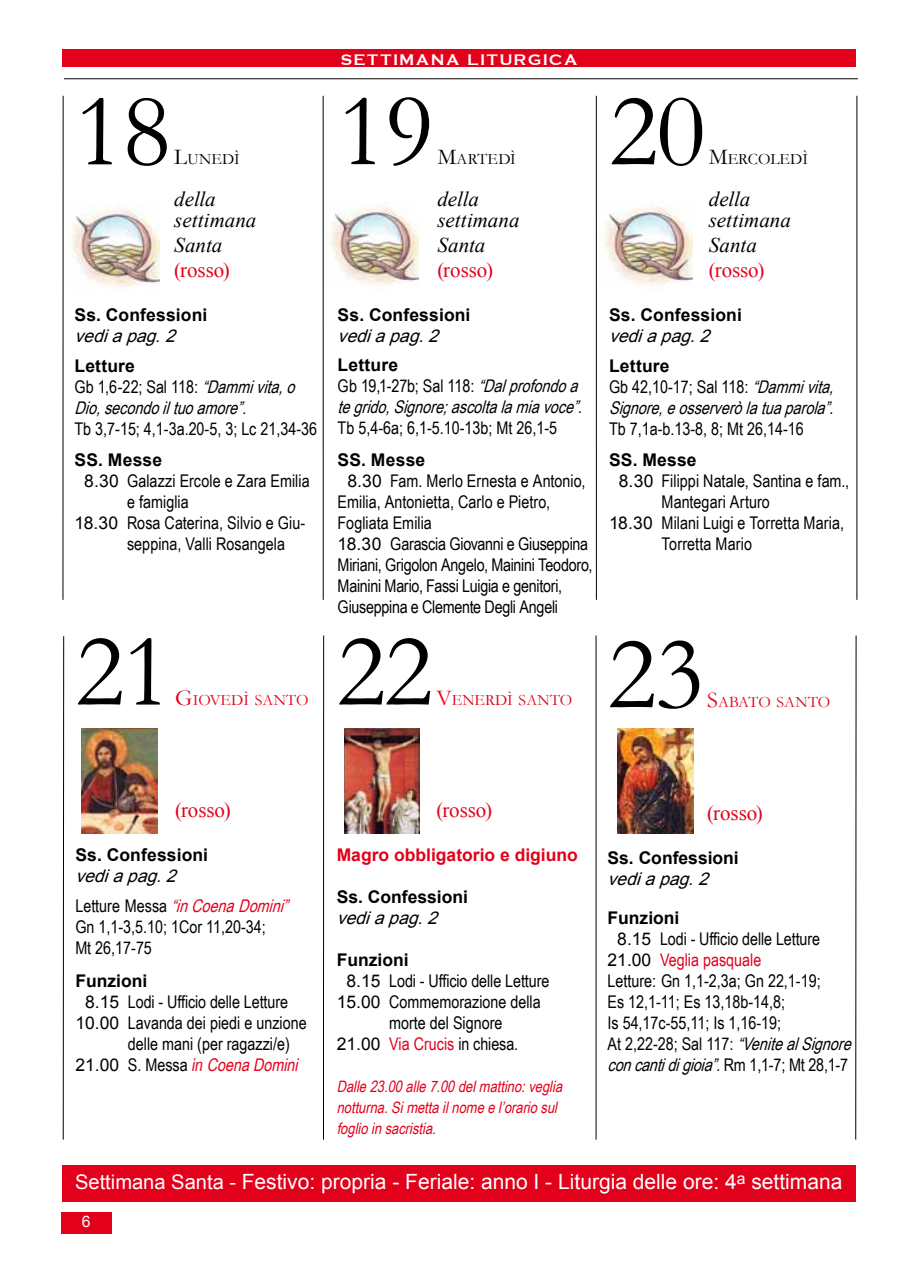
<style>
.page{position:relative;width:918px;height:1275px;background:#fff}
.page>*{position:absolute;margin:0;border:0;box-sizing:border-box;transform-origin:0 0}
.t1{font:105px "Garamond";letter-spacing:-.02em;color:#000}
.t2{font:21px "Arial";color:#fff}
.t3{font:italic 21px/21px "Times New Roman";color:#000}
.t4{font:21px "Times New Roman";letter-spacing:-.005em;color:#e2001a}
.t5{font:17.5px/21px "Arial Narrow";color:#000}
.t6{font:italic 17.5px/21px "Arial Narrow";color:#000}
.t7{font:700 17.5px "Arial";color:#000}
.t8{font:italic 17.5px "Arial";color:#000}
.t9{font:italic 17.5px "Arial Narrow";color:#e2001a}
.t10{font:700 17.5px "Arial";color:#e2001a}
.t11{font:17.5px "Arial Narrow";letter-spacing:-.005em;color:#e2001a}
.t12{font:15.92px "Garamond";color:#e2001a}
.t13{font:15.92px "Garamond";color:#000}
.t14{font:italic 15.75px/21px "Arial Narrow";color:#e2001a}
.t15{font:700 15.75px "Copperplate";letter-spacing:.1em;color:#fff}
.t16{font:15.75px "Arial";color:#fff}
.s1{font-size:22.75px}
.s2{font-style:normal}
.s3{font-family:"Arial"}
.s4{font-style:italic;color:#e2001a}
.s5{font-family:"Arial";color:#fff}
.s6{font-family:"Arial";font-style:normal;color:#000}
.s7{font-style:normal;color:#000}
.s8{font-style:inherit}
.s9{font-family:"Arial";color:#000}
.s10{color:#000}
.s11{color:#e2001a}
.s12{font-style:italic}
.s13{font-size:20.12px}
</style>
<div class="page">
<div style="left:61px;top:1212px;width:50px;height:21px;background:#e2001a"></div>
<hr style="left:64px;top:78px;width:794px;height:1px;background:#000">
<hr style="left:63px;top:96px;width:1px;height:504px;background:#000">
<hr style="left:856px;top:96px;width:1px;height:504px;background:#000">
<hr style="left:596px;top:96px;width:1px;height:504px;background:#000">
<hr style="left:855px;top:636px;width:1px;height:504px;background:#000">
<hr style="left:596px;top:636px;width:1px;height:504px;background:#000">
<hr style="left:323px;top:636px;width:1px;height:504px;background:#000">
<hr style="left:323px;top:96px;width:1px;height:504px;background:#000">
<hr style="left:63px;top:636px;width:1px;height:504px;background:#000">
<div style="left:62px;top:50px;width:794px;height:17px;background:#e2001a"></div>
<div style="left:62px;top:1165px;width:793px;height:36px;background:#e2001a"></div>
<img style="left:345px;top:728px;width:74px;height:105px">
<img style="left:330px;top:206px;width:89px;height:79px">
<img style="left:71px;top:208px;width:89px;height:79px">
<img style="left:604px;top:206px;width:89px;height:79px">
<img style="left:82px;top:728px;width:75px;height:106px">
<img style="left:618px;top:728px;width:75px;height:106px">
<h1 class="t1" style="left:75px;top:61px;width:98px">18</h1>
<p class="t13" style="left:174px;top:149px;width:67px"><span class="s1">L</span>UNEDÌ</p>
<p class="t3" style="left:174px;top:188px;width:84px">della settimana</p>
<p class="t3" style="left:174px;top:234px;width:50px">Santa</p>
<p class="t4" style="left:174px;top:256px;width:57px">(rosso)</p>
<p class="t7" style="left:75px;top:303px;width:134px">Ss. Confessioni</p>
<p class="t8" style="left:75px;top:324px;width:109px">vediapag.2</p>
<p class="t7" style="left:75px;top:354px;width:62px">Letture</p>
<p class="t6" style="left:75px;top:375px;width:228px"><span class="s2">Gb 1,6-22; Sal 118:</span> “Dammivita,o<br>Dio,secondoiltuoamore”.</p>
<p class="t5" style="left:75px;top:417px;width:244px">Tb 3,7-15; 4,1-3a.20-5, 3; Lc 21,34-36</p>
<p class="t7" style="left:75px;top:448px;width:89px">SS. M esse</p>
<p class="t5" style="left:84px;top:470px;width:227px"><span class="s3">8.30</span> Galazzi Ercole e Zara Emilia</p>
<p class="t5" style="left:127px;top:491px;width:63px">e famiglia</p>
<p class="t5" style="left:75px;top:512px;width:232px"><span class="s3">18.30</span> Rosa Caterina, Silvio e Giu-</p>
<p class="t5" style="left:127px;top:533px;width:159px">seppina, Valli Rosangela</p>
<h1 class="t1" style="left:75px;top:601px;width:98px">21</h1>
<p class="t12" style="left:175px;top:689px;width:135px"><span class="s1">G</span>IOVEDÌ SANTO</p>
<p class="t15" style="left:341px;top:51px;width:239px">SETTIMANA LITURGICA</p>
<h1 class="t1" style="left:338px;top:61px;width:98px">19</h1>
<p class="t13" style="left:437px;top:149px;width:80px"><span class="s1">M</span>ARTEDÌ</p>
<p class="t3" style="left:437px;top:188px;width:84px">della settimana</p>
<p class="t3" style="left:437px;top:234px;width:50px">Santa</p>
<p class="t4" style="left:437px;top:256px;width:57px">(rosso)</p>
<p class="t7" style="left:338px;top:303px;width:134px">Ss. Confessioni</p>
<p class="t8" style="left:338px;top:324px;width:109px">vediapag.2</p>
<p class="t7" style="left:338px;top:354px;width:62px">Letture</p>
<p class="t6" style="left:338px;top:375px;width:252px"><span class="s2">Gb 19,1-27b; Sal 118:</span> “Dalprofondoa tegrido,Signore;ascoltalamiavoce”.</p>
<p class="t5" style="left:338px;top:417px;width:221px">Tb 5,4-6a; 6,1-5.10-13b; Mt 26,1-5</p>
<p class="t7" style="left:338px;top:448px;width:89px">SS. M esse</p>
<p class="t5" style="left:338px;top:470px;width:256px;text-indent:10px"><span class="s3">8.30</span> Fam. Merlo Ernesta e Antonio, Emilia, Antonietta, Carlo e Pietro, Fogliata Emilia<br><span class="s3">18.30</span> Garascia Giovanni e Giuseppina Miriani, Grigolon Angelo, Mainini Teodoro, Mainini Mario, Fassi Luigia e genitori, Giuseppina e Clemente Degli Angeli</p>
<h1 class="t1" style="left:337px;top:601px;width:98px">22</h1>
<p class="t12" style="left:436px;top:689px;width:137px"><span class="s1">V</span>ENERDÌ SANTO</p>
<h1 class="t1" style="left:609px;top:61px;width:98px">20</h1>
<p class="t13" style="left:709px;top:149px;width:101px"><span class="s1">M</span>ERCOLEDÌ</p>
<p class="t3" style="left:709px;top:188px;width:84px">della settimana</p>
<p class="t3" style="left:709px;top:234px;width:50px">Santa</p>
<p class="t4" style="left:709px;top:256px;width:57px">(rosso)</p>
<p class="t7" style="left:609px;top:303px;width:134px">Ss. Confessioni</p>
<p class="t8" style="left:609px;top:324px;width:109px">vediapag.2</p>
<p class="t7" style="left:609px;top:354px;width:62px">Letture</p>
<p class="t6" style="left:609px;top:375px;width:232px"><span class="s2">Gb 42,10-17; Sal 118:</span> “Dammivita,<br>Signore,eosserveròlatuaparola”.</p>
<p class="t5" style="left:609px;top:417px;width:196px">Tb 7,1a-b.13-8, 8; Mt 26,14-16</p>
<p class="t7" style="left:609px;top:448px;width:89px">SS. M esse</p>
<p class="t5" style="left:619px;top:470px;width:232px"><span class="s3">8.30</span> Filippi Natale, Santina e fam.,</p>
<p class="t5" style="left:661px;top:491px;width:110px">Mantegari Arturo</p>
<p class="t5" style="left:609px;top:512px;width:236px"><span class="s3">18.30</span> Milani Luigi e Torretta Maria,</p>
<p class="t5" style="left:661px;top:533px;width:92px">Torretta Mario</p>
<h1 class="t1" style="left:607px;top:604px;width:98px">23</h1>
<p class="t12" style="left:707px;top:692px;width:124px"><span class="s1">S</span>ABATO SANTO</p>
<p class="t4" style="left:175px;top:796px;width:57px">(rosso)</p>
<p class="t7" style="left:75px;top:843px;width:134px">Ss. Confessioni</p>
<p class="t8" style="left:75px;top:864px;width:109px">vediapag.2</p>
<p class="t5" style="left:75px;top:894px;width:220px">L e tt u re M e s s a <span class="s4">“inCoena Domini”<br></span>Gn 1,1-3,5.10; 1Cor 11,20-34;<br>Mt 26,17-75</p>
<p class="t7" style="left:75px;top:969px;width:73px">Funzioni</p>
<p class="t5" style="left:75px;top:991px;width:214px"><span class="s5">1</span><span class="s3">8.15</span> Lodi - Ufficio delle Letture</p>
<p class="t5" style="left:75px;top:1012px;width:233px"><span class="s3">10.00</span> Lavanda dei piedi e unzione</p>
<p class="t5" style="left:128px;top:1033px;width:163px">delle mani (per ragazzi/e)</p>
<p class="t9" style="left:75px;top:1052px;width:229px"><span class="s6">21.00</span> <span class="s7">S. Messa</span> <span class="s8">in</span> CoenaDomini</p>
<p class="t4" style="left:436px;top:796px;width:57px">(rosso)</p>
<p class="t10" style="left:337px;top:843px;width:243px">Magro obbligatorio e digiuno</p>
<p class="t7" style="left:337px;top:885px;width:133px">Ss. Confessioni</p>
<p class="t8" style="left:337px;top:906px;width:109px">vediapag.2</p>
<p class="t7" style="left:337px;top:948px;width:73px">Funzioni</p>
<p class="t5" style="left:337px;top:970px;width:214px"><span class="s5">1</span><span class="s3">8.15</span> Lodi - Ufficio delle Letture</p>
<p class="t5" style="left:337px;top:991px;width:206px"><span class="s3">15.00</span> Commemorazione della</p>
<p class="t5" style="left:389px;top:1012px;width:115px">morte del Signore</p>
<p class="t11" style="left:337px;top:1031px;width:183px"><span class="s9">21.00</span> Via Crucis <span class="s10">in chiesa.</span></p>
<p class="t14" style="left:337px;top:1075px;width:231px">Dalle23.00alle7.00delmattino:veglia notturna.Simettailnomeel’orariosul foglioinsacristia.</p>
<p class="t4" style="left:707px;top:799px;width:57px">(rosso)</p>
<p class="t7" style="left:607px;top:846px;width:133px">Ss. Confessioni</p>
<p class="t8" style="left:607px;top:867px;width:109px">vediapag.2</p>
<p class="t7" style="left:607px;top:906px;width:73px">Funzioni</p>
<p class="t5" style="left:607px;top:928px;width:251px"><span class="s5">1</span><span class="s3">8.15</span> Lodi - Ufficio delle Letture<br><span class="s3">21.00</span> <span class="s11">Veglia pasquale<br></span>Letture: Gn 1,1-2,3a; Gn 22,1-19;<br>Es 12,1-11; Es 13,18b-14,8;<br>Is 54,17c-55,11; Is 1,16-19;<br>At 2 , 2 2 - 2 8 ; S a l 1 1 7 : <span class="s12">“VenitealSignore concantidigioia”.</span>Rm 1 , 1 -7 ; Mt 28 , 1 -7</p>
<p class="t2" style="left:75px;top:1168px;width:769px"><span class="s13">Settimana Santa -</span> Festivo: propria - Feriale: anno I - Liturgia delle ore: 4<sup>a</sup> settimana</p>
<p class="t16" style="left:82px;top:1211px;width:10px">6</p>
</div>
